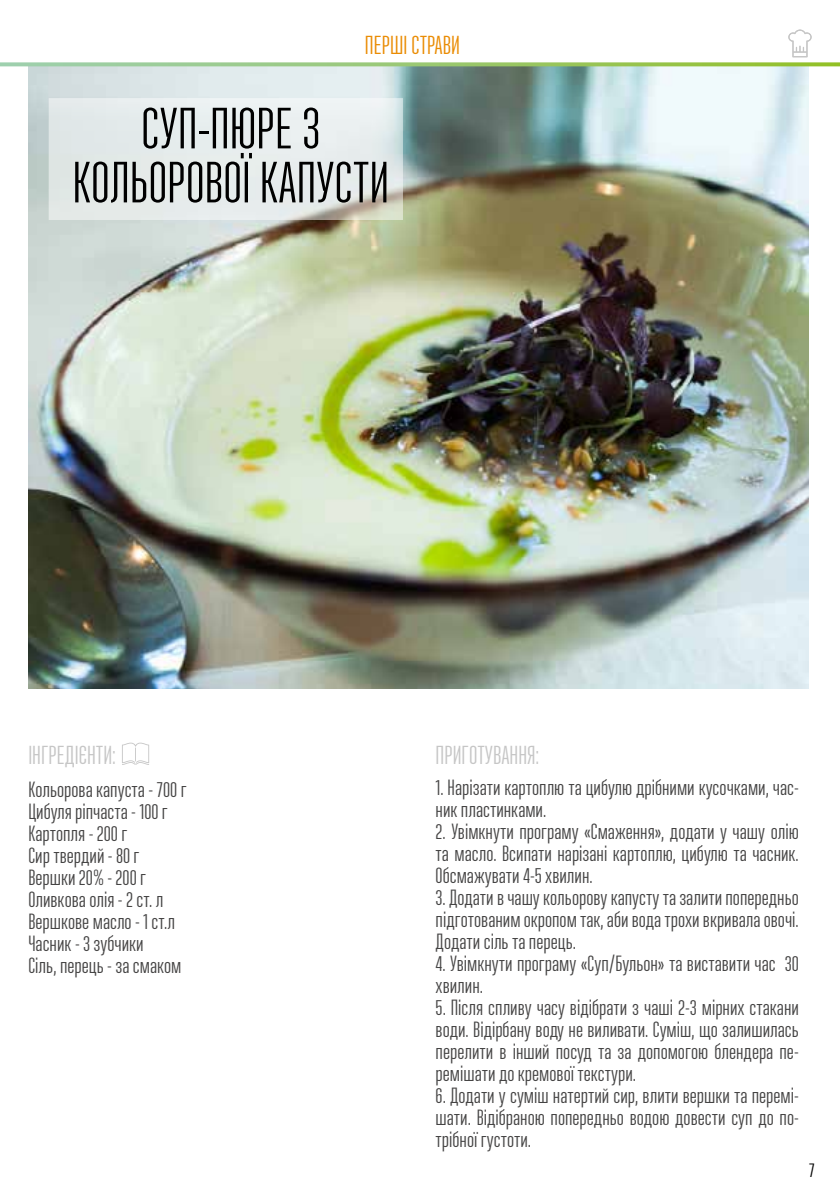
<style>
.page{position:relative;width:840px;height:1191px;background:#fff}
.page>*{position:absolute;margin:0;border:0;box-sizing:border-box;transform-origin:0 0}
.t1{font:58px/54px "Ristretto Pro";color:#000;text-align:center}
.t2{font:26px "Ristretto Pro";color:#c6c6c6}
.t3{font:26px "Ristretto Pro";color:#ea8c04}
.t4{font:22px/22px "Ristretto Pro";color:#454444;text-align:justify}
.t5{font:20px "Ristretto Pro";color:#000}
</style>
<div class="page">
<svg style="left:788px;top:30px;width:23px;height:27px"></svg>
<svg style="left:122px;top:742px;width:27px;height:23px"></svg>
<img style="left:28px;top:66px;width:780px;height:622px">
<div style="left:49px;top:98px;width:354px;height:122px;background:#e6ecec;border:2px solid #fff"></div>
<svg style="left:0;top:62px;width:839px;height:4px;background:#a2cc7d"></svg>
<p class="t3" style="left:365px;top:30px;width:96px">ПЕРШІ СТРАВИ</p>
<h1 class="t1" style="left:72px;top:102px;width:318px">СУП-ПЮРЕ З<br>КОЛЬОРОВОЇ КАПУСТИ</h1>
<p class="t2" style="left:28px;top:740px;width:89px">ІНГРЕДІЄНТИ:</p>
<p class="t2" style="left:435px;top:740px;width:105px">ПРИГОТУВАННЯ:</p>
<p class="t4" style="left:28px;top:778px;width:160px;text-align:left">Кольорова капуста - 700 г<br>Цибуля ріпчаста - 100 г<br>Картопля - 200 г<br>Сир твердий - 80 г<br>Вершки 20% - 200 г<br>Оливкова олія - 2 ст. л<br>Вершкове масло - 1 ст.л<br>Часник - 3 зубчики<br>Сіль, перець - за смаком</p>
<p class="t4" style="left:435px;top:776px;width:364px">1. Нарізати картоплю та цибулю дрібними кусочками, час&shy;ник пластинками.</p>
<p class="t4" style="left:435px;top:820px;width:364px">2. Увімкнути програму «Смаження», додати у чашу олію та масло. Всипати нарізані картоплю, цибулю та часник.<br>Обсмажувати 4-5 хвилин.</p>
<p class="t4" style="left:435px;top:886px;width:364px">3. Додати в чашу кольорову капусту та залити попередньо підготованим окропом так, аби вода трохи вкривала овочі.<br>Додати сіль та перець.</p>
<p class="t4" style="left:435px;top:952px;width:364px">4. Увімкнути програму «Суп/Бульон» та виставити час 30 хвилин.</p>
<p class="t4" style="left:435px;top:996px;width:364px">5. Після спливу часу відібрати з чаші 2-3 мірних стакани води. Відірбану воду не виливати. Суміш, що залишилась перелити в інший посуд та за допомогою блендера пе&shy;ремішати до кремової текстури.</p>
<p class="t4" style="left:435px;top:1084px;width:364px">6. Додати у суміш натертий сир, влити вершки та перемі&shy;шати. Відібраною попередньо водою довести суп до по&shy;трібної густоти.</p>
<p class="t5" style="left:808px;top:1159px;width:7px">7</p>
</div>
